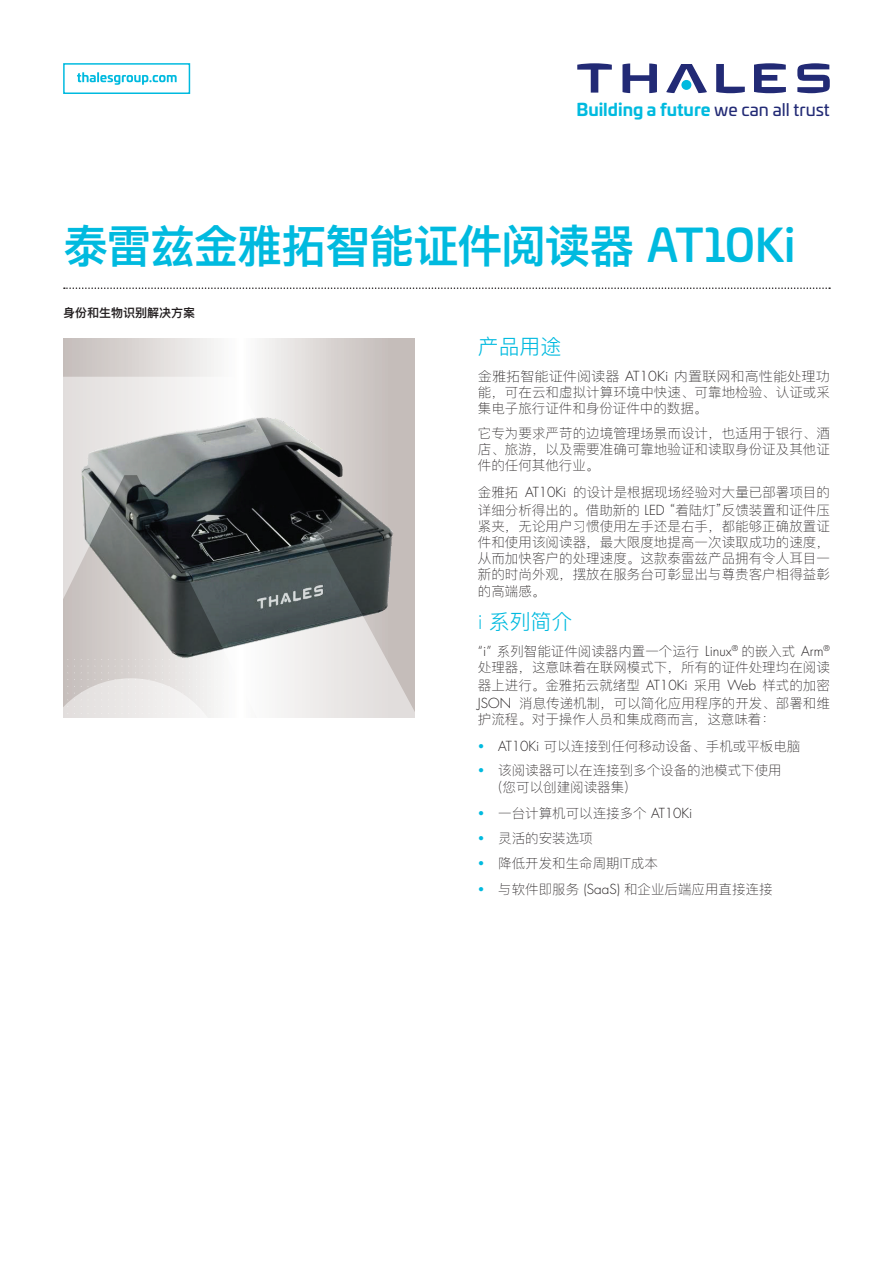
<style>
.page{position:relative;width:893px;height:1263px;background:#fff}
.page>*{position:absolute;margin:0;border:0;box-sizing:border-box;transform-origin:0 0}
.t1{font:600 45px "Ping Fang SC";letter-spacing:-.03em;color:#00badf}
.t2{font:300 21px "Ping Fang SC";letter-spacing:-.005em;color:#00badf}
.t3{font:700 17.1px "Univia Pro";color:#00badf}
.t4{font:100 13.5px/16.2px "Ping Fang SC";color:#231f20}
.t5{font:100 13.5px/16.2px "Ping Fang SC";color:#231f20;text-align:justify;scale:1.05 1}
.t6{font:600 12px "Ping Fang SC";color:#231f20}
.s1{font-weight:400;color:#222a75}
.s2{font-family:"Univia Pro";font-weight:500}
.s3{font-family:"Futura LT";font-weight:300}
.s4{font-family:"Futura LT"}
.s5{color:#00badf}
</style>
<div class="page">
<svg style="left:64px;top:287px;width:763px;height:2px"></svg>
<svg style="left:63px;top:339px;width:352px;height:38px"></svg>
<svg style="left:63px;top:377px;width:352px;height:340px;background:#9c9c9c"></svg>
<svg style="left:81px;top:659px;width:14px;height:1px"></svg>
<svg style="left:115px;top:659px;width:14px;height:1px"></svg>
<svg style="left:142px;top:659px;width:14px;height:1px"></svg>
<svg style="left:169px;top:659px;width:14px;height:1px"></svg>
<svg style="left:63px;top:666px;width:5px;height:7px"></svg>
<svg style="left:81px;top:666px;width:14px;height:7px"></svg>
<svg style="left:115px;top:666px;width:14px;height:7px"></svg>
<svg style="left:142px;top:666px;width:14px;height:7px"></svg>
<svg style="left:169px;top:666px;width:14px;height:7px"></svg>
<svg style="left:81px;top:679px;width:14px;height:1px"></svg>
<svg style="left:115px;top:679px;width:14px;height:1px"></svg>
<svg style="left:142px;top:679px;width:14px;height:1px"></svg>
<svg style="left:169px;top:679px;width:14px;height:1px"></svg>
<svg style="left:81px;top:686px;width:14px;height:1px"></svg>
<svg style="left:115px;top:686px;width:14px;height:1px"></svg>
<svg style="left:142px;top:686px;width:14px;height:1px"></svg>
<svg style="left:169px;top:686px;width:14px;height:1px"></svg>
<svg style="left:63px;top:693px;width:5px;height:7px"></svg>
<svg style="left:81px;top:693px;width:14px;height:7px"></svg>
<svg style="left:115px;top:693px;width:14px;height:7px"></svg>
<svg style="left:142px;top:693px;width:14px;height:7px"></svg>
<svg style="left:169px;top:693px;width:14px;height:7px"></svg>
<svg style="left:81px;top:706px;width:14px;height:1px"></svg>
<svg style="left:115px;top:706px;width:14px;height:1px"></svg>
<svg style="left:142px;top:706px;width:14px;height:1px"></svg>
<svg style="left:169px;top:706px;width:14px;height:1px"></svg>
<svg style="left:81px;top:713px;width:14px;height:1px"></svg>
<svg style="left:115px;top:713px;width:14px;height:1px"></svg>
<svg style="left:142px;top:713px;width:14px;height:1px"></svg>
<svg style="left:169px;top:713px;width:14px;height:1px"></svg>
<svg style="left:203px;top:659px;width:14px;height:1px"></svg>
<svg style="left:230px;top:659px;width:14px;height:1px"></svg>
<svg style="left:203px;top:666px;width:14px;height:7px"></svg>
<svg style="left:230px;top:666px;width:14px;height:7px"></svg>
<svg style="left:203px;top:679px;width:14px;height:1px"></svg>
<svg style="left:230px;top:679px;width:14px;height:1px"></svg>
<svg style="left:203px;top:686px;width:14px;height:1px"></svg>
<svg style="left:230px;top:686px;width:14px;height:1px"></svg>
<svg style="left:203px;top:693px;width:14px;height:7px"></svg>
<svg style="left:230px;top:693px;width:14px;height:7px"></svg>
<svg style="left:203px;top:706px;width:14px;height:1px"></svg>
<svg style="left:230px;top:706px;width:14px;height:1px"></svg>
<svg style="left:203px;top:713px;width:14px;height:1px"></svg>
<svg style="left:230px;top:713px;width:14px;height:1px"></svg>
<svg style="left:797px;top:63px;width:33px;height:30px"></svg>
<svg style="left:754px;top:63px;width:32px;height:30px"></svg>
<svg style="left:716px;top:64px;width:29px;height:29px"></svg>
<svg style="left:666px;top:64px;width:41px;height:29px"></svg>
<div style="left:681px;top:80px;width:10px;height:10px;background:#00badf;border-radius:50%"></div>
<svg style="left:622px;top:64px;width:35px;height:29px"></svg>
<svg style="left:577px;top:63px;width:35px;height:30px"></svg>
<div style="left:63px;top:63px;width:127px;height:31px;border:2px solid #00badf"></div>
<svg style="left:77px;top:72px;width:100px;height:13px"></svg>
<p class="t3" style="left:576px;top:96px;width:255px">Building a future <span class="s1">we can all trust</span></p>
<h1 class="t1" style="left:63px;top:218px;width:734px">泰雷兹金雅拓智能证件阅读器 <span class="s2">AT10Ki</span></h1>
<p class="t6" style="left:63px;top:306px;width:133px">身份和生物识别解决方案</p>
<h2 class="t2" style="left:478px;top:334px;width:85px">产品用途</h2>
<p class="t5" style="left:478px;top:367px;width:337px">金雅拓智能证件阅读器 <span class="s3">AT10Ki</span> 内置联网和高性能处理功能，可在云和虚拟计算环境中快速、可靠地检验、认证或采集电子旅行证件和身份证件中的数据。</p>
<p class="t4" style="left:478px;top:424px;width:354px;text-align:justify">它专为要求严苛的边境管理场景而设计，也适用于银行、酒店、旅游，以及需要准确可靠地验证和读取身份证及其他证件的任何其他行业。</p>
<p class="t4" style="left:478px;top:482px;width:353px;line-height:18px">金雅拓 <span class="s3">AT10Ki</span> 的设计是根据现场经验对大量已部署项目的详细分析得出的。借助新的 <span class="s3">LED</span> “着陆灯”反馈装置和证件压</p>
<p class="t4" style="left:478px;top:518px;width:354px;text-align:justify">紧夹，无论用户习惯使用左手还是右手，都能够正确放置证件和使用该阅读器，最大限度地提高一次读取成功的速度，从而加快客户的处理速度。这款泰雷兹产品拥有令人耳目一新的时尚外观，摆放在服务台可彰显出与尊贵客户相得益彰的高端感。</p>
<h2 class="t2" style="left:478px;top:609px;width:96px"><span class="s4">i</span> 系列简介</h2>
<p class="t4" style="left:478px;top:643px;width:354px"><span class="s3">“i”</span> 系列智能证件阅读器内置一个运行 <span class="s3">Linux</span><sup>®</sup> 的嵌入式 <span class="s3">Arm</span><sup>®</sup>处理器，这意味着在联网模式下，所有的证件处理均在阅读</p>
<p class="t4" style="left:478px;top:676px;width:353px;line-height:18px">器上进行。金雅拓云就绪型 <span class="s3">AT10Ki</span> 采用 <span class="s3">Web</span> 样式的加密<br><span class="s3">JSON</span> 消息传递机制，可以简化应用程序的开发、部署和维</p>
<p class="t4" style="left:478px;top:711px;width:298px">护流程。对于操作人员和集成商而言，这意味着：</p>
<p class="t4" style="left:478px;top:737px;width:324px"><span class="s5">•</span> <span class="s3">AT10Ki</span> 可以连接到任何移动设备、手机或平板电脑</p>
<p class="t4" style="left:498px;top:762px;width:285px;text-indent:-20px"><span class="s5">•</span> 该阅读器可以在连接到多个设备的池模式下使用(您可以创建阅读器集)</p>
<p class="t4" style="left:478px;top:805px;width:216px"><span class="s5">•</span> 一台计算机可以连接多个 <span class="s3">AT10Ki</span></p>
<p class="t4" style="left:478px;top:830px;width:116px"><span class="s5">•</span> 灵活的安装选项</p>
<p class="t4" style="left:478px;top:854px;width:182px"><span class="s5">•</span> 降低开发和生命周期IT成本</p>
<p class="t4" style="left:478px;top:881px;width:296px"><span class="s5">•</span> 与软件即服务 <span class="s3">(SaaS)</span> 和企业后端应用直接连接</p>
</div>
